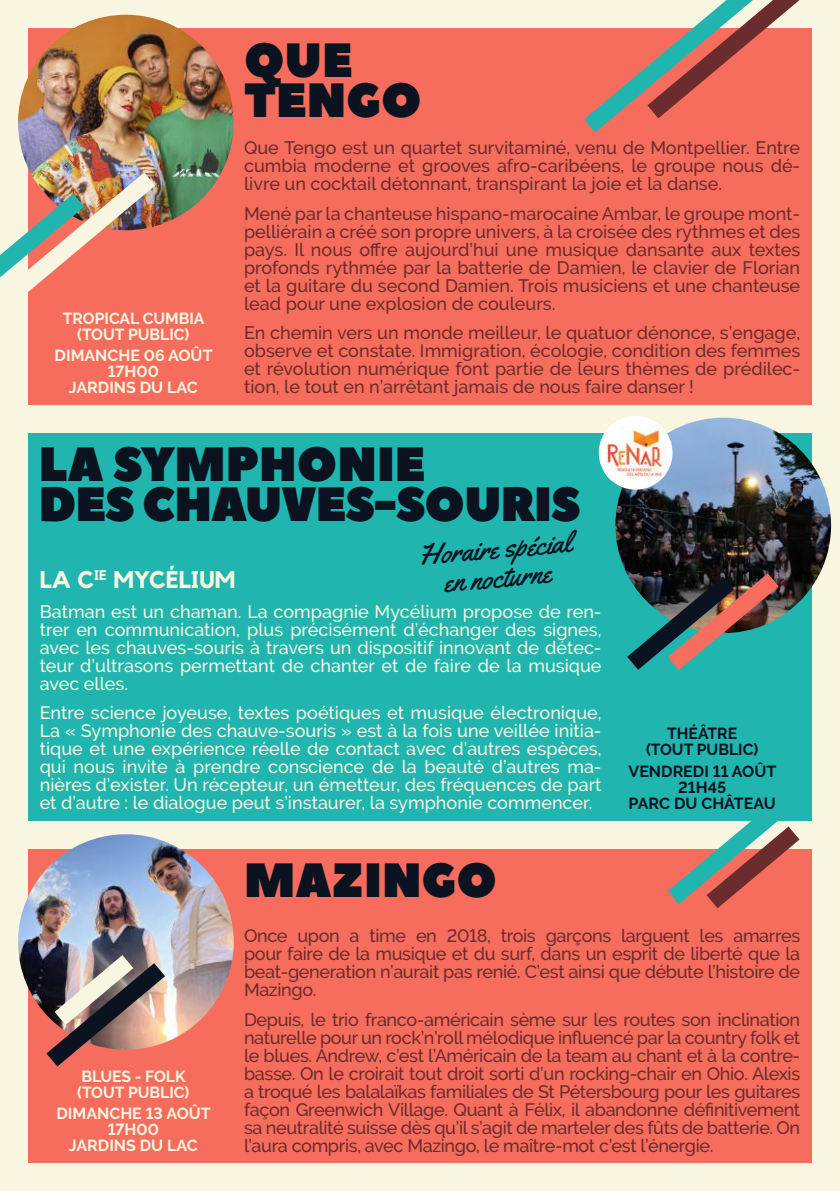
<style>
.page{position:relative;width:840px;height:1191px;background:#fff}
.page>*{position:absolute;margin:0;border:0;box-sizing:border-box;transform-origin:0 0}
.t1{font:48px/40px "Peace Sans";letter-spacing:-.02em;color:#0b1320}
.t2{font:48px/40px "Peace Sans";color:#0b1320}
.t3{font:29px/29px "Yellowtail";color:#0b1320;text-align:center}
.t4{font:700 24px "Kollektif";color:#f8f5e1}
.t5{font:500 18px/18px "Raleway";color:#6a2c2c;text-align:justify}
.t6{font:500 18px/18px "Raleway";color:#f8f5e1;text-align:justify}
.t7{font:700 16px/16px "Raleway";color:#f8f5e1;text-align:center}
.t8{font:700 16px/16px "Raleway";color:#0b1320;text-align:center}
</style>
<div class="page">
<div style="left:0;top:0;width:839px;height:1191px;background:#f8f5e1"></div>
<div style="left:28px;top:433px;width:783px;height:387px;background:#20b6af"></div>
<div style="left:28px;top:28px;width:783px;height:376px;background:#f66d5d"></div>
<img style="left:18px;top:15px;width:215px;height:215px;border-radius:108px">
<div style="left:28px;top:849px;width:783px;height:313px;background:#f66d5d"></div>
<svg style="left:667px;top:820px;width:133px;height:88px"></svg>
<img style="left:0;top:172px;width:155px;height:120px">
<img style="left:615px;top:417px;width:215px;height:216px;border-radius:108px">
<img style="left:18px;top:834px;width:215px;height:215px;border-radius:108px">
<div style="left:598px;top:416px;width:74px;height:73px;background:#fff;border-radius:50%"></div>
<img style="left:604px;top:425px;width:62px;height:55px">
<svg style="left:584px;top:0;width:215px;height:132px"></svg>
<img style="left:46px;top:955px;width:119px;height:111px">
<svg style="left:626px;top:573px;width:152px;height:97px"></svg>
<p class="t7" style="left:63px;top:310px;width:143px">TROPICAL CUMBIA (TOUT PUBLIC)</p>
<p class="t7" style="left:55px;top:348px;width:159px">DIMANCHE 06 AOÛT<br>17H00<br>JARDINS DU LAC</p>
<h1 class="t2" style="left:244px;top:42px;width:179px">QUE<br>TENGO</h1>
<p class="t5" style="left:244px;top:139px;width:557px">Que Tengo est un quartet survitaminé, venu de Montpellier. Entre cumbia moderne et grooves afro-caribéens, le groupe nous dé&shy;livre un cocktail détonnant, transpirant la joie et la danse.</p>
<p class="t5" style="left:244px;top:204px;width:557px">Mené par la chanteuse hispano-marocaine Ambar, le groupe mont&shy;pelliérain a créé son propre univers, à la croisée des rythmes et des pays. Il nous offre aujourd’hui une musique dansante aux textes profonds rythmée par la batterie de Damien, le clavier de Florian et la guitare du second Damien. Trois musiciens et une chanteuse lead pour une explosion de couleurs.</p>
<p class="t5" style="left:244px;top:324px;width:557px">En chemin vers un monde meilleur, le quatuor dénonce, s’engage, observe et constate. Immigration, écologie, condition des femmes et révolution numérique font partie de leurs thèmes de prédilec&shy;tion, le tout en n’arrêtant jamais de nous faire danser !</p>
<h1 class="t1" style="left:39px;top:446px;width:543px">LA SYMPHONIE<br>DES CHAUVES-SOURIS</h1>
<h2 class="t3" style="left:417px;top:541px;width:154px;rotate:-5deg">Horaire spécial en nocturne</h2>
<h3 class="t4" style="left:40px;top:566px;width:197px">LA C<sup>IE</sup> MYCÉLIUM</h3>
<p class="t6" style="left:40px;top:602px;width:563px">Batman est un chaman. La compagnie Mycélium propose de ren&shy;trer en communication, plus précisément d’échanger des signes, avec les chauves-souris à travers un dispositif innovant de détec&shy;teur d’ultrasons permettant de chanter et de faire de la musique avec elles.</p>
<p class="t6" style="left:40px;top:704px;width:563px">Entre science joyeuse, textes poétiques et musique électronique, La « Symphonie des chauve-souris » est à la fois une veillée initia&shy;tique et une expérience réelle de contact avec d’autres espèces, qui nous invite à prendre conscience de la beauté d’autres ma&shy;nières d’exister. Un récepteur, un émetteur, des fréquences de part et d’autre : le dialogue peut s’instaurer, la symphonie commencer.</p>
<h1 class="t2" style="left:244px;top:862px;width:254px">MAZINGO</h1>
<p class="t8" style="left:645px;top:726px;width:114px">THÉÂTRE (TOUT PUBLIC)</p>
<p class="t8" style="left:628px;top:763px;width:149px">VENDREDI 11 AOÛT<br>21H45<br>PARC DU CHÂTEAU</p>
<p class="t7" style="left:77px;top:1068px;width:114px;text-align:left">BLUES - FOLK (TOUT PUBLIC)</p>
<p class="t7" style="left:56px;top:1105px;width:156px">DIMANCHE 13 AOÛT<br>17H00<br>JARDINS DU LAC</p>
<p class="t5" style="left:244px;top:927px;width:557px">Once upon a time en 2018, trois garçons larguent les amarres pour faire de la musique et du surf, dans un esprit de liberté que la beat-generation n’aurait pas renié. C’est ainsi que débute l’histoire de Mazingo.</p>
<p class="t5" style="left:244px;top:1010px;width:557px">Depuis, le trio franco-américain sème sur les routes son inclination naturelle pour un rock’n’roll mélodique influencé par la country folk et le blues. Andrew, c’est l’Américain de la team au chant et à la contre&shy;basse. On le croirait tout droit sorti d’un rocking-chair en Ohio. Alexis a troqué les balalaïkas familiales de St Pétersbourg pour les guitares façon Greenwich Village. Quant à Félix, il abandonne définitivement sa neutralité suisse dès qu’il s’agit de marteler des fûts de batterie. On l’aura compris, avec Mazingo, le maître-mot c’est l’énergie.</p>
</div>
